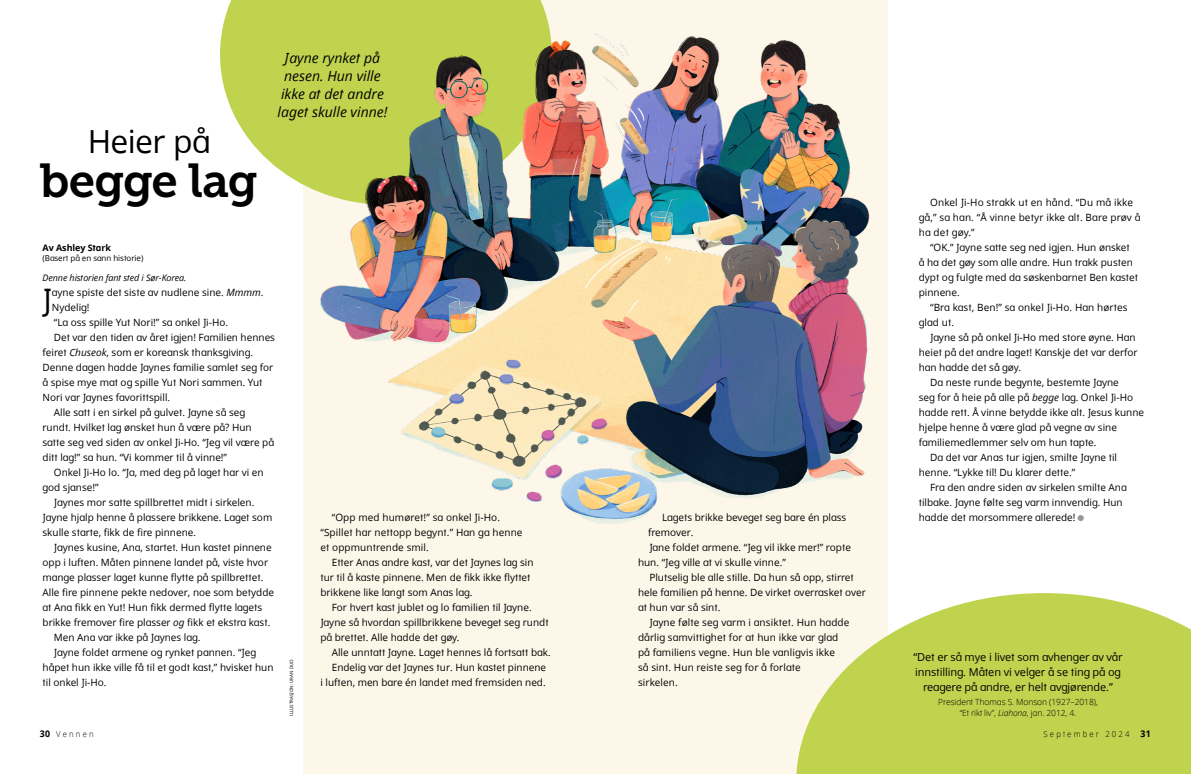
<style>
.page{position:relative;width:1191px;height:774px;background:#fff}
.page>*{position:absolute;margin:0;border:0;box-sizing:border-box;transform-origin:0 0}
.t1{font:47.3px "Museo Slablds Lat 700";letter-spacing:-.025em;color:#000}
.t2{font:31.9px "Dots Solidlds Lat";letter-spacing:-.02em;color:#000}
.p1_first{font:31px "Dots Solidlds Lat";color:#000}
.p1_kicker{font:italic 14px/18px "Dots Solidlds Lat";color:#000;text-align:center}
.p1_aside_quote_first{font:11px/15px "Dots Solidlds Lat";letter-spacing:-.01em;color:#000;text-align:center}
.p1{font:10px/15px "Dots Solidlds Lat";color:#000}
.p1_first-2{font:10px/15px "Dots Solidlds Lat";color:#000}
.p1_bio{font:italic 9px "Dots Solidlds Lat";letter-spacing:-.01em;color:#000}
.p1_author-name{font:700 9px "Dots Solidlds Lat";letter-spacing:-.005em;color:#000}
.p1_aside_quote_citation{font:300 8.5px "Dots Solidlds Lat";letter-spacing:-.01em;color:#000}
.t3{font:300 8.2px "Dots Solidlds Lat";letter-spacing:.28em;color:#000;scale:.95 1}
.p1_author-role{font:8px "Dots Solidlds Lat";letter-spacing:-.005em;color:#000}
.p1_figure_image_credit_first{font:4.5px "Dots Solidlds Lat";color:#000}
.s1{font-style:italic}
.s2{font-family:"Ding P Ilds Dpi";font-size:8.5px;color:#969798}
.s3{font-weight:700;font-size:9.2px}
</style>
<div class="page">
<div style="left:303px;top:0;width:584px;height:774px;background:#fcf7e9"></div>
<svg style="left:220px;top:0;width:328px;height:182px;fill:#c0d34e"></svg>
<img style="left:298px;top:21px;width:572px;height:503px">
<img style="left:695px;top:236px;width:27px;height:15px">
<svg style="left:796px;top:593px;width:395px;height:181px;fill:#c0d34e"></svg>
<p class="t2" style="left:88px;top:118px;width:124px">Heier på</p>
<p class="t1" style="left:40px;top:142px;width:219px">begge lag</p>
<p class="p1_kicker" style="left:278px;top:49px;width:111px">Jayne rynket på nesen. Hun ville ikke at det andre laget skulle vinne!</p>
<p class="p1_author-name" style="left:43px;top:240px;width:70px">Av Ashley Stark</p>
<p class="p1_author-role" style="left:43px;top:252px;width:102px">(Basert på en sann historie)</p>
<p class="p1_bio" style="left:43px;top:271px;width:145px">Denne historien fant sted i Sør-Korea.</p>
<p class="p1_first" style="left:42px;top:277px;width:11px">J</p>
<p class="p1_first-2" style="left:52px;top:285px;width:213px">ayne spiste det siste av nudlene sine. <span class="s1">Mmmm</span>.<br>Nydelig!</p>
<p class="p1" style="left:54px;top:315px;width:176px">“La oss spille Yut Nori!” sa onkel Ji-Ho.</p>
<p class="p1" style="left:43px;top:330px;width:234px;text-indent:11px">Det var den tiden av året igjen! Familien hennes feiret <span class="s1">Chuseok</span>, som er koreansk thanksgiving.<br>Denne dagen hadde Jaynes familie samlet seg for å spise mye mat og spille Yut Nori sammen. Yut Nori var Jaynes favorittspill.</p>
<p class="p1" style="left:43px;top:405px;width:233px;text-indent:11px">Alle satt i en sirkel på gulvet. Jayne så seg rundt. Hvilket lag ønsket hun å være på? Hun satte seg ved siden av onkel Ji-Ho. “Jeg vil være på ditt lag!” sa hun. “Vi kommer til å vinne!”</p>
<p class="p1" style="left:43px;top:465px;width:223px;text-indent:11px">Onkel Ji-Ho lo. “Ja, med deg på laget har vi en god sjanse!”</p>
<p class="p1" style="left:43px;top:495px;width:231px;text-indent:11px">Jaynes mor satte spillbrettet midt i sirkelen.<br>Jayne hjalp henne å plassere brikkene. Laget som skulle starte, fikk de fire pinnene.</p>
<p class="p1" style="left:43px;top:540px;width:233px;text-indent:11px">Jaynes kusine, Ana, startet. Hun kastet pinnene opp i luften. Måten pinnene landet på, viste hvor mange plasser laget kunne flytte på spillbrettet.<br>Alle fire pinnene pekte nedover, noe som betydde at Ana fikk en Yut! Hun fikk dermed flytte lagets brikke fremover fire plasser <span class="s1">og</span> fikk et ekstra kast.</p>
<p class="p1" style="left:54px;top:630px;width:148px">Men Ana var ikke på Jaynes lag.</p>
<p class="p1" style="left:43px;top:645px;width:232px;text-indent:11px">Jayne foldet armene og rynket pannen. “Jeg håpet hun ikke ville få til et godt kast,” hvisket hun til onkel Ji-Ho.</p>
<p class="p1_figure_image_credit_first" style="left:288px;top:716px;width:58px;rotate:-90deg">ILLUSTRASJON: URAN DUO</p>
<p class="p1" style="left:320px;top:510px;width:204px;text-indent:11px">“Opp med humøret!” sa onkel Ji-Ho. “Spillet har nettopp begynt.” Han ga henne et oppmuntrende smil.</p>
<p class="p1" style="left:320px;top:555px;width:215px;text-indent:11px">Etter Anas andre kast, var det Jaynes lag sin tur til å kaste pinnene. Men de fikk ikke flyttet brikkene like langt som Anas lag.</p>
<p class="p1" style="left:320px;top:600px;width:230px;text-indent:11px">For hvert kast jublet og lo familien til Jayne.<br>Jayne så hvordan spillbrikkene beveget seg rundt på brettet. Alle hadde det gøy.</p>
<p class="p1" style="left:332px;top:645px;width:221px">Alle unntatt Jayne. Laget hennes lå fortsatt bak.</p>
<p class="p1" style="left:320px;top:660px;width:227px;text-align:right">Endelig var det Jaynes tur. Hun kastet pinnene<br>i luften, men bare én landet med fremsiden ned.</p>
<p class="p1" style="left:648px;top:510px;width:200px;text-indent:14px">Lagets brikke beveget seg bare én plass fremover.</p>
<p class="p1" style="left:638px;top:540px;width:214px;text-indent:11px">Jane foldet armene. “Jeg vil ikke mer!” ropte hun. “Jeg ville at vi skulle vinne.”</p>
<p class="p1" style="left:638px;top:570px;width:229px;text-indent:11px">Plutselig ble alle stille. Da hun så opp, stirret hele familien på henne. De virket overrasket over at hun var så sint.</p>
<p class="p1" style="left:638px;top:615px;width:213px;text-indent:11px">Jayne følte seg varm i ansiktet. Hun hadde dårlig samvittighet for at hun ikke var glad på familiens vegne. Hun ble vanligvis ikke<br>så sint. Hun reiste seg for å forlate<br>sirkelen.</p>
<p class="p1" style="left:918px;top:195px;width:223px;text-indent:11px">Onkel Ji-Ho strakk ut en hånd. “Du må ikke gå,” sa han. “Å vinne betyr ikke alt. Bare prøv å ha det gøy.”</p>
<p class="p1" style="left:918px;top:240px;width:221px;text-indent:11px">“OK.” Jayne satte seg ned igjen. Hun ønsket å ha det gøy som alle andre. Hun trakk pusten dypt og fulgte med da søskenbarnet Ben kastet pinnene.</p>
<p class="p1" style="left:918px;top:300px;width:210px;text-indent:11px">“Bra kast, Ben!” sa onkel Ji-Ho. Han hørtes glad ut.</p>
<p class="p1" style="left:918px;top:330px;width:220px;text-indent:11px">Jayne så på onkel Ji-Ho med store øyne. Han heiet på det andre laget! Kanskje det var derfor han hadde det så gøy.</p>
<p class="p1" style="left:918px;top:375px;width:227px;text-indent:11px">Da neste runde begynte, bestemte Jayne<br>seg for å heie på alle på <span class="s1">begge</span> lag. Onkel Ji-Ho hadde rett. Å vinne betydde ikke alt. Jesus kunne hjelpe henne å være glad på vegne av sine familiemedlemmer selv om hun tapte.</p>
<p class="p1" style="left:918px;top:450px;width:200px;text-indent:11px">Da det var Anas tur igjen, smilte Jayne til henne. “Lykke til! Du klarer dette.”</p>
<p class="p1" style="left:918px;top:480px;width:209px;text-indent:11px">Fra den andre siden av sirkelen smilte Ana tilbake. Jayne følte seg varm innvendig. Hun hadde det morsommere allerede! <span class="s2">●</span></p>
<p class="p1_aside_quote_first" style="left:913px;top:650px;width:211px">“Det er så mye i livet som avhenger av vår innstilling. Måten vi velger å se ting på og reagere på andre, er helt avgjørende.”</p>
<p class="p1_aside_quote_citation" style="left:938px;top:696px;width:161px">President Thomas S. Monson (1927–2018),</p>
<p class="p1_aside_quote_citation" style="left:959px;top:707px;width:118px">“Et rikt liv”, <span class="s1">Liahona</span>, jan. 2012, 4.</p>
<p class="t3" style="left:40px;top:728px;width:58px"><span class="s3">30</span> Vennen</p>
<p class="t3" style="left:1043px;top:728px;width:114px">September 2024 <span class="s3">31</span></p>
</div>
